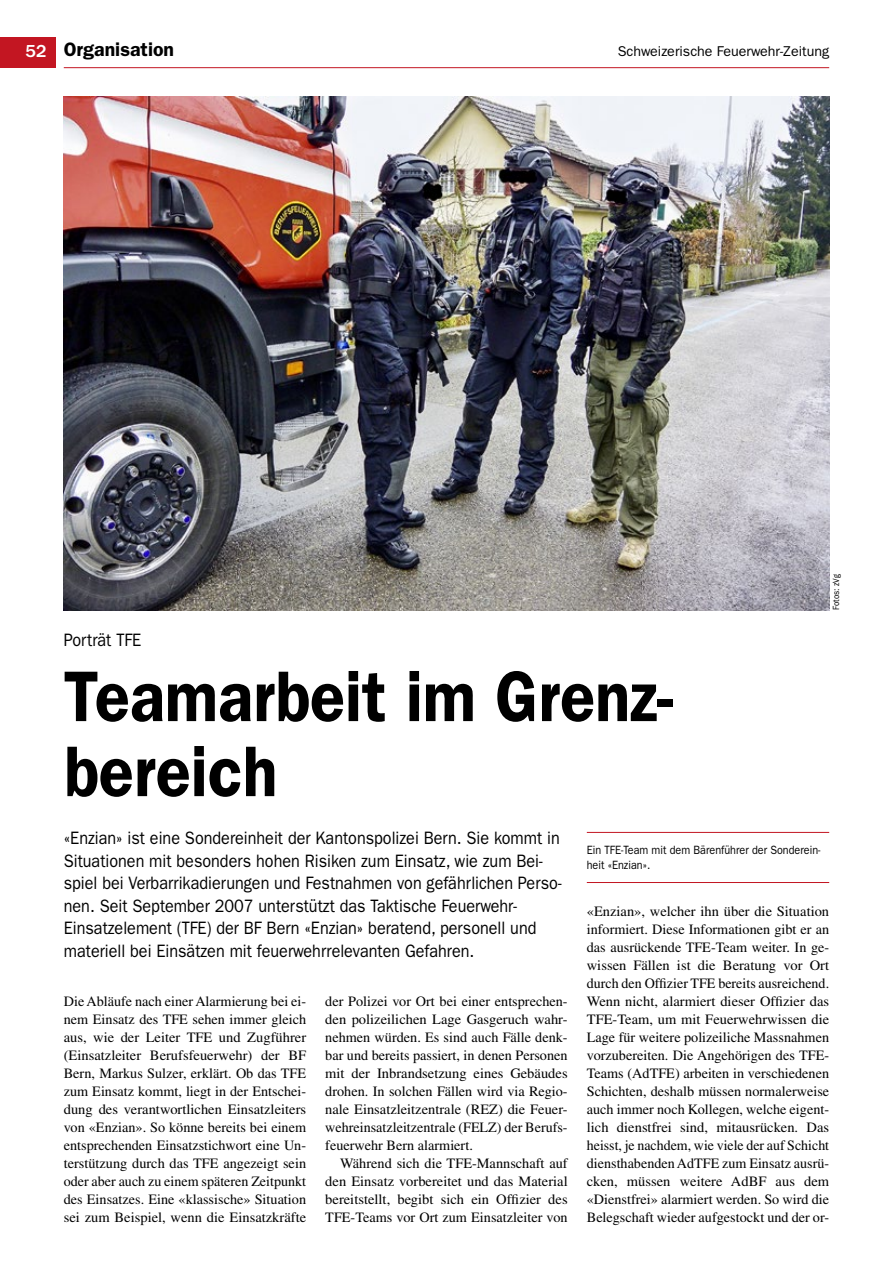
<style>
.page{position:relative;width:893px;height:1263px;background:#fff}
.page>*{position:absolute;margin:0;border:0;box-sizing:border-box;transform-origin:0 0}
.t1{font:600 72px/75px "ITC Franklin Gothic Std";color:#000;scale:.9 1}
.t2{font:600 19.5px "ITC Franklin Gothic Std";color:#000}
.t3{font:18px/22.5px "ITC Franklin Gothic Std";color:#000;scale:.9 1}
.t4{font:14.25px/18px "Times LT Std";color:#000;text-align:justify}
.t5{font:14.25px "ITC Franklin Gothic Std";color:#000}
.t6{font:12px/15.8px "ITC Franklin Gothic Std";color:#000;scale:.9 1}
.t7{font:9px "ITC Franklin Gothic Std";color:#000;scale:.9 1}
.s1{font-weight:500;font-size:18px;color:#fff}
</style>
<div class="page">
<hr style="left:64px;top:67px;width:765px;height:1px;background:#c31622">
<div style="left:0;top:38px;width:55px;height:30px;background:#c31622"></div>
<img style="left:64px;top:97px;width:765px;height:513px">
<hr style="left:587px;top:832px;width:242px;height:1px;background:#c31622">
<hr style="left:587px;top:882px;width:242px;height:1px;background:#c31622">
<h2 class="t2" style="left:26px;top:38px;width:150px"><span class="s1">52</span> Organisation</h2>
<p class="t5" style="left:618px;top:43px;width:213px">Schweizerische Feuerwehr-Zeitung</p>
<p class="t7" style="left:831px;top:610px;width:42px;rotate:-90deg">Fotos: zVg</p>
<p class="t3" style="left:64px;top:629px;width:88px">Porträt TFE</p>
<h1 class="t1" style="left:64px;top:659px;width:678px">Teamarbeit im Grenz&shy;bereich</h1>
<p class="t3" style="left:64px;top:827px;width:555px">«Enzian» ist eine Sondereinheit der Kantonspolizei Bern. Sie kommt in Situationen mit besonders hohen Risiken zum Einsatz, wie zum Bei&shy;spiel bei Verbarrikadierungen und Festnahmen von gefährlichen Perso&shy;nen. Seit September 2007 unterstützt das Taktische Feuerwehr-Einsatzelement (TFE) der BF Bern «Enzian» beratend, personell und materiell bei Einsätzen mit feuerwehrrelevanten Gefahren.</p>
<p class="t4" style="left:64px;top:992px;width:244px">Die Abläufe nach einer Alarmierung bei ei&shy;nem Einsatz des TFE sehen immer gleich aus, wie der Leiter TFE und Zugführer (Einsatzleiter Berufsfeuerwehr) der BF Bern, Markus Sulzer, erklärt. Ob das TFE zum Einsatz kommt, liegt in der Entschei&shy;dung des verantwortlichen Einsatzleiters von «Enzian». So könne bereits bei einem entsprechenden Einsatzstichwort eine Un&shy;terstützung durch das TFE angezeigt sein oder aber auch zu einem späteren Zeitpunkt des Einsatzes. Eine «klassische» Situation sei zum Beispiel, wenn die Einsatzkräfte</p>
<p class="t4" style="left:325px;top:992px;width:244px">der Polizei vor Ort bei einer entsprechen&shy;den polizeilichen Lage Gasgeruch wahr&shy;nehmen würden. Es sind auch Fälle denk&shy;bar und bereits passiert, in denen Personen mit der Inbrandsetzung eines Gebäudes drohen. In solchen Fällen wird via Regio&shy;nale Einsatzleitzentrale (REZ) die Feuer&shy;wehreinsatzleitzentrale (FELZ) der Berufs&shy;feuerwehr Bern alarmiert.</p>
<p class="t6" style="left:587px;top:842px;width:261px">Ein TFE-Team mit dem Bärenführer der Sonderein&shy;heit «Enzian».</p>
<p class="t4" style="left:587px;top:902px;width:244px">«Enzian», welcher ihn über die Situation informiert. Diese Informationen gibt er an das ausrückende TFE-Team weiter. In ge&shy;wissen Fällen ist die Beratung vor Ort durch den Offizier TFE bereits ausreichend.<br>Wenn nicht, alarmiert dieser Offizier das TFE-Team, um mit Feuerwehrwissen die Lage für weitere polizeiliche Massnahmen vorzubereiten. Die Angehörigen des TFE-Teams (AdTFE) arbeiten in verschiedenen Schichten, deshalb müssen normalerweise auch immer noch Kollegen, welche eigent&shy;lich dienstfrei sind, mitausrücken. Das heisst, je nachdem, wie viele der auf Schicht diensthabenden AdTFE zum Einsatz ausrü&shy;cken, müssen weitere AdBF aus dem «Dienstfrei» alarmiert werden. So wird die Belegschaft wieder aufgestockt und der or-</p>
<p class="t4" style="left:325px;top:1154px;width:244px;text-indent:15px">Während sich die TFE-Mannschaft auf den Einsatz vorbereitet und das Material bereitstellt, begibt sich ein Offizier des TFE-Teams vor Ort zum Einsatzleiter von</p>
</div>
